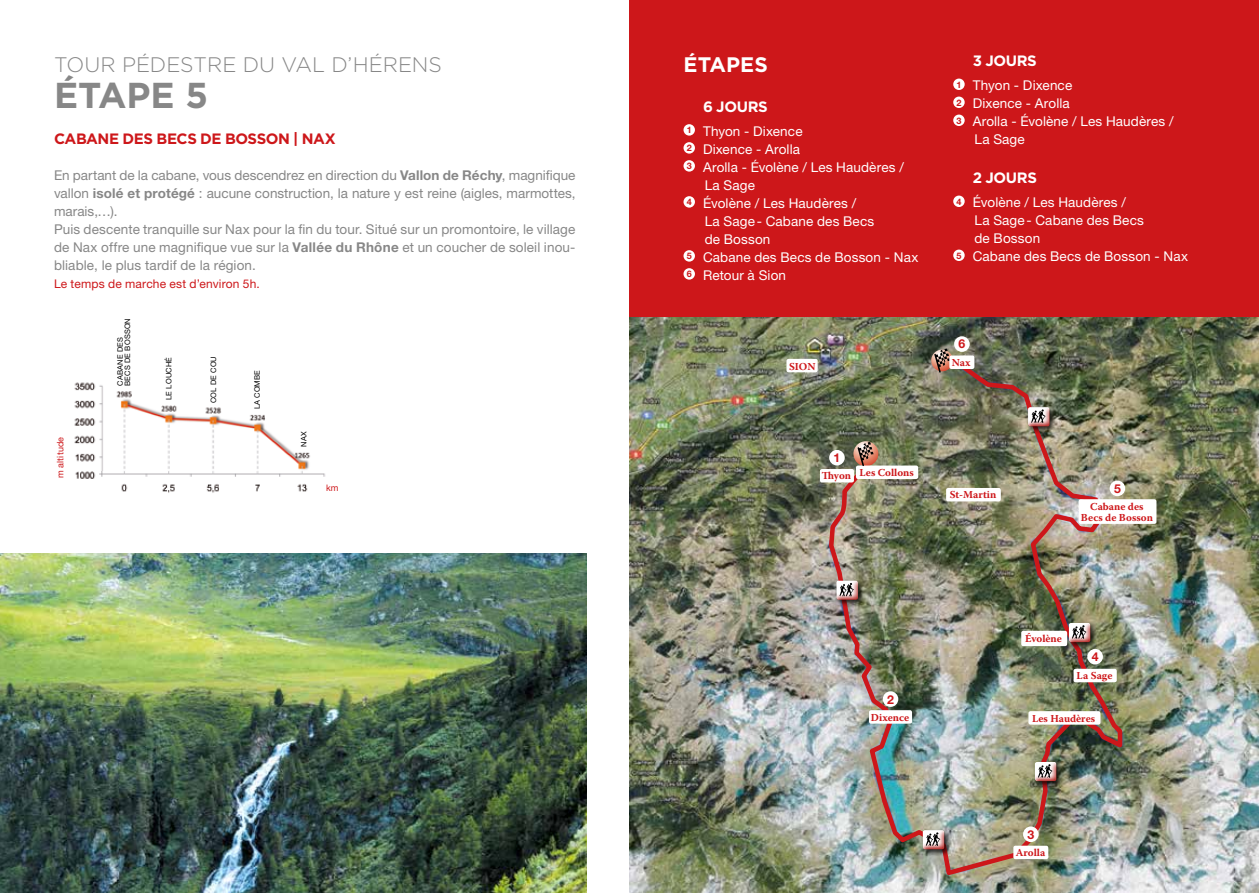
<style>
.page{position:relative;width:1259px;height:893px;background:#fff}
.page>*{position:absolute;margin:0;border:0;box-sizing:border-box;transform-origin:0 0}
.t1{font:700 36px "Gotham";letter-spacing:-.005em;color:#878787}
.t2{font:300 21px "Gotham";letter-spacing:-.005em;color:#878787}
.t3{font:700 21px "Gotham";letter-spacing:.005em;color:#fff}
.t4{font:700 15px "Gotham";letter-spacing:-.03em;color:#cd171a}
.t5{font:700 15px "Gotham";letter-spacing:-.025em;color:#fff}
.t6{font:13.5px/18px "Helvetica Neue LT Std";letter-spacing:.005em;color:#878787}
.t7{font:13.5px "Helvetica Neue LT Std";letter-spacing:.01em;color:#fff}
.t8{font:700 12.3px "Helvetica Neue LT Std";color:#cd171a}
.t9{font:12px "Helvetica Neue LT Std";letter-spacing:.015em;color:#cd171a}
.t10{font:700 10.65px/10.5px "Warnock Pro";color:#cd171a;text-align:center}
.t11{font:9px "Helvetica Neue LT Std";letter-spacing:.02em;color:#cd171a}
.t12{font:7.5px/7.5px "Helvetica Neue LT Std";letter-spacing:.02em;color:#000}
.s1{font-weight:700}
</style>
<div class="page">
<img style="left:629px;top:317px;width:630px;height:576px">
<div style="left:629px;top:0;width:630px;height:317px;background:#cd171a"></div>
<img style="left:74px;top:382px;width:236px;height:97px">
<img style="left:99px;top:471px;width:227px;height:22px">
<div style="left:683px;top:124px;width:12px;height:12px;background:#fff;border-radius:50%"></div>
<div style="left:683px;top:142px;width:12px;height:12px;background:#fff;border-radius:50%"></div>
<div style="left:683px;top:160px;width:12px;height:12px;background:#fff;border-radius:50%"></div>
<div style="left:683px;top:196px;width:12px;height:12px;background:#fff;border-radius:50%"></div>
<div style="left:683px;top:250px;width:12px;height:12px;background:#fff;border-radius:50%"></div>
<div style="left:683px;top:268px;width:12px;height:12px;background:#fff;border-radius:50%"></div>
<div style="left:953px;top:79px;width:11px;height:11px;background:#fff;border-radius:50%"></div>
<div style="left:953px;top:97px;width:11px;height:11px;background:#fff;border-radius:50%"></div>
<div style="left:953px;top:115px;width:11px;height:11px;background:#fff;border-radius:50%"></div>
<div style="left:953px;top:196px;width:11px;height:11px;background:#fff;border-radius:50%"></div>
<div style="left:953px;top:250px;width:11px;height:11px;background:#fff;border-radius:50%"></div>
<div style="left:786px;top:359px;width:31px;height:13px;background:#fff;border-radius:2px"></div>
<img style="left:826px;top:352px;width:298px;height:526px">
<div style="left:869px;top:710px;width:43px;height:14px;background:#fff;border-radius:2px"></div>
<div style="left:1013px;top:846px;width:35px;height:13px;background:#fff;border-radius:2px"></div>
<div style="left:1028px;top:711px;width:72px;height:14px;background:#fff;border-radius:2px"></div>
<div style="left:1073px;top:669px;width:43px;height:13px;background:#fff;border-radius:2px"></div>
<div style="left:820px;top:469px;width:34px;height:13px;background:#fff;border-radius:2px"></div>
<div style="left:856px;top:465px;width:62px;height:14px;background:#fff;border-radius:2px"></div>
<div style="left:834px;top:579px;width:31px;height:28px;background:#000;opacity:.75"></div>
<svg style="left:834px;top:578px;width:24px;height:22px"></svg>
<svg style="left:839px;top:583px;width:15px;height:13px"></svg>
<div style="left:921px;top:828px;width:31px;height:29px;background:#000;opacity:.75"></div>
<svg style="left:920px;top:827px;width:24px;height:23px"></svg>
<svg style="left:926px;top:832px;width:14px;height:14px"></svg>
<div style="left:1033px;top:760px;width:31px;height:29px;background:#000;opacity:.75"></div>
<svg style="left:1033px;top:759px;width:24px;height:22px"></svg>
<svg style="left:1038px;top:764px;width:14px;height:14px"></svg>
<div style="left:1067px;top:621px;width:31px;height:29px;background:#000;opacity:.75"></div>
<svg style="left:1067px;top:620px;width:24px;height:22px"></svg>
<svg style="left:1072px;top:625px;width:14px;height:14px"></svg>
<div style="left:1026px;top:405px;width:31px;height:29px;background:#000;opacity:.75"></div>
<svg style="left:1026px;top:404px;width:24px;height:23px"></svg>
<svg style="left:1031px;top:409px;width:14px;height:14px"></svg>
<svg style="left:856px;top:442px;width:17px;height:25px"></svg>
<svg style="left:933px;top:349px;width:17px;height:25px"></svg>
<div style="left:1021px;top:631px;width:46px;height:15px;background:#fff;border-radius:2px"></div>
<div style="left:829px;top:450px;width:15px;height:15px;background:#fff;border-radius:50%"></div>
<div style="left:882px;top:691px;width:16px;height:16px;background:#fff;border-radius:50%"></div>
<div style="left:1023px;top:826px;width:15px;height:16px;background:#fff;border-radius:50%"></div>
<div style="left:1087px;top:649px;width:16px;height:15px;background:#fff;border-radius:50%"></div>
<div style="left:1109px;top:481px;width:16px;height:15px;background:#fff;border-radius:50%"></div>
<div style="left:954px;top:336px;width:15px;height:16px;background:#fff;border-radius:50%"></div>
<div style="left:949px;top:355px;width:25px;height:14px;background:#fff;border-radius:2px"></div>
<div style="left:1078px;top:499px;width:78px;height:25px;background:#fff;border-radius:2px"></div>
<img style="left:0;top:553px;width:587px;height:340px">
<h2 class="t2" style="left:54px;top:51px;width:389px">TOUR PÉDESTRE DU VAL D’HÉRENS</h2>
<h1 class="t1" style="left:54px;top:71px;width:156px">ÉTAPE 5</h1>
<p class="t4" style="left:54px;top:129px;width:283px">CABANE DES BECS DE BOSSON | NAX</p>
<p class="t6" style="left:54px;top:166px;width:523px">En partant de la cabane, vous descendrez en direction du <span class="s1">Vallon de Réchy</span>, magnifique vallon <span class="s1">isolé et protégé</span> : aucune construction, la nature y est reine (aigles, marmottes, marais,…).<br>Puis descente tranquille sur Nax pour la fin du tour. Situé sur un promontoire, le village de Nax offre une magnifique vue sur la <span class="s1">Vallée du Rhône</span> et un coucher de soleil inou&shy;bliable, le plus tardif de la région.</p>
<p class="t9" style="left:54px;top:277px;width:207px">Le temps de marche est d’environ 5h.</p>
<p class="t11" style="left:55px;top:478px;width:43px;rotate:-90deg">m altitude</p>
<p class="t12" style="left:116px;top:386px;width:69px;rotate:-90deg">CABANE DES<br>BECS DE BOSSON</p>
<p class="t12" style="left:165px;top:400px;width:44px;rotate:-90deg">LE LOUCHÉ</p>
<p class="t12" style="left:210px;top:403px;width:49px;rotate:-90deg">COL DE COU</p>
<p class="t12" style="left:253px;top:409px;width:41px;rotate:-90deg">LA COMBE</p>
<p class="t12" style="left:300px;top:447px;width:17px;rotate:-90deg">NAX</p>
<p class="t11" style="left:326px;top:482px;width:14px">km</p>
<h2 class="t3" style="left:683px;top:51px;width:86px">ÉTAPES</h2>
<p class="t5" style="left:703px;top:96px;width:66px">6 JOURS</p>
<p class="t7" style="left:687px;top:123px;width:117px"><sup>1</sup> Thyon - Dixence</p>
<p class="t7" style="left:687px;top:141px;width:115px"><sup>2</sup> Dixence - Arolla</p>
<p class="t7" style="left:687px;top:159px;width:219px"><sup>3</sup> Arolla - Évolène / Les Haudères /</p>
<p class="t7" style="left:705px;top:177px;width:52px">La Sage</p>
<p class="t7" style="left:687px;top:195px;width:171px"><sup>4</sup> Évolène / Les Haudères /</p>
<p class="t7" style="left:705px;top:213px;width:171px">La Sage- Cabane des Becs</p>
<p class="t7" style="left:705px;top:231px;width:67px">de Bosson</p>
<p class="t7" style="left:687px;top:249px;width:233px"><sup>5</sup> Cabane des Becs de Bosson - Nax</p>
<p class="t7" style="left:687px;top:267px;width:101px"><sup>6</sup> Retour à Sion</p>
<p class="t10" style="left:789px;top:361px;width:28px">SION</p>
<p class="t5" style="left:972px;top:51px;width:66px">3 JOURS</p>
<p class="t7" style="left:956px;top:77px;width:117px"><sup>1</sup> Thyon - Dixence</p>
<p class="t7" style="left:956px;top:95px;width:115px"><sup>2</sup> Dixence - Arolla</p>
<p class="t7" style="left:956px;top:113px;width:219px"><sup>3</sup> Arolla - Évolène / Les Haudères /</p>
<p class="t7" style="left:974px;top:131px;width:52px">La Sage</p>
<p class="t5" style="left:972px;top:168px;width:66px">2 JOURS</p>
<p class="t7" style="left:956px;top:194px;width:171px"><sup>4</sup> Évolène / Les Haudères /</p>
<p class="t7" style="left:974px;top:212px;width:171px">La Sage- Cabane des Becs</p>
<p class="t7" style="left:974px;top:230px;width:67px">de Bosson</p>
<p class="t7" style="left:956px;top:248px;width:233px"><sup>5</sup> Cabane des Becs de Bosson - Nax</p>
<p class="t8" style="left:958px;top:336px;width:8px">6</p>
<p class="t10" style="left:952px;top:357px;width:20px">Nax</p>
<p class="t8" style="left:833px;top:450px;width:8px">1</p>
<p class="t10" style="left:821px;top:467px;width:94px">Thyon Les Collons</p>
<p class="t10" style="left:950px;top:489px;width:48px">St-Martin</p>
<p class="t8" style="left:1114px;top:481px;width:8px">5</p>
<p class="t10" style="left:1081px;top:501px;width:73px">Cabane des<br>Becs de Bosson</p>
<p class="t8" style="left:887px;top:691px;width:8px">2</p>
<p class="t10" style="left:871px;top:712px;width:40px">Dixence</p>
<p class="t10" style="left:1025px;top:633px;width:38px">Évolène</p>
<p class="t8" style="left:1091px;top:649px;width:8px">4</p>
<p class="t10" style="left:1076px;top:670px;width:37px">La Sage</p>
<p class="t10" style="left:1032px;top:713px;width:65px">Les Haudères</p>
<p class="t8" style="left:1027px;top:827px;width:8px">3</p>
<p class="t10" style="left:1015px;top:847px;width:31px">Arolla</p>
</div>
